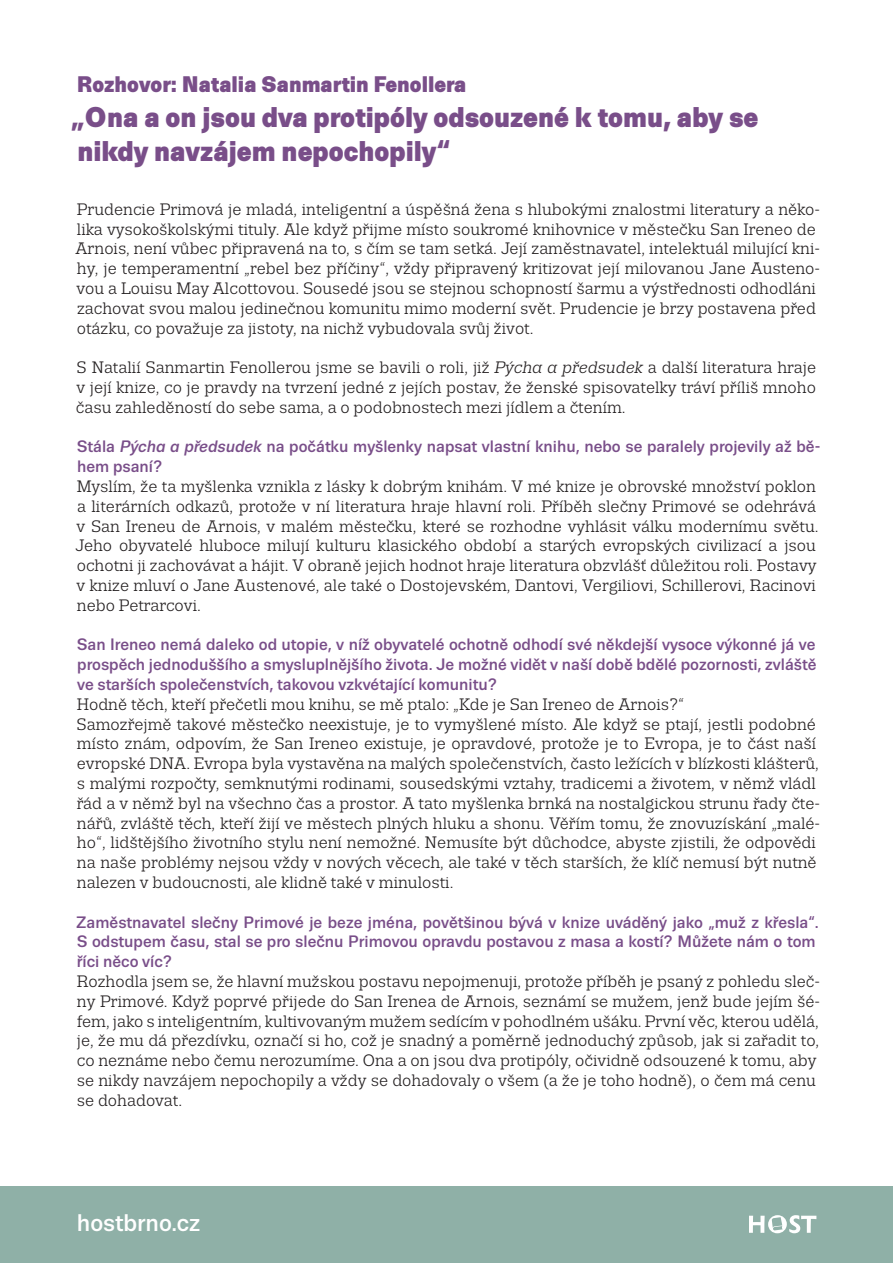
<style>
.page{position:relative;width:893px;height:1263px;background:#fff}
.page>*{position:absolute;margin:0;border:0;box-sizing:border-box;transform-origin:0 0}
.t1{font:900 28.5px/34.2px "Trivia Sans";color:#794e89}
.t2{font:500 24px "Trivia Sans";color:#fff}
.t3{font:900 22.5px "Trivia Sans";color:#794e89}
.t4{font:16.5px/19.8px "Trivia Slab";color:#231f20}
.t5{font:500 16.5px/19.8px "Trivia Sans";color:#794e89}
.s1{font-style:italic}
</style>
<div class="page">
<div style="left:0;top:1186px;width:893px;height:77px;background:#8fb0a7"></div>
<svg style="left:749px;top:1215px;width:67px;height:18px"></svg>
<h3 class="t3" style="left:77px;top:72px;width:391px">Rozhovor: Natalia Sanmartin Fenollera</h3>
<h1 class="t1" style="left:71px;top:100px;width:689px">„Ona a on jsou dva protipóly odsouzené k tomu, aby se nikdy navzájem nepochopily“</h1>
<p class="t4" style="left:76px;top:199px;width:746px">Prudencie Primová je mladá, inteligentní a úspěšná žena s hlubokými znalostmi literatury a něko&shy;lika vysokoškolskými tituly. Ale když přijme místo soukromé knihovnice v městečku San Ireneo de Arnois, není vůbec připravená na to, s čím se tam setká. Její zaměstnavatel, intelektuál milující kni&shy;hy, je temperamentní „rebel bez příčiny“, vždy připravený kritizovat její milovanou Jane Austeno&shy;vou a Louisu May Alcottovou. Sousedé jsou se stejnou schopností šarmu a výstřednosti odhodláni zachovat svou malou jedinečnou komunitu mimo moderní svět. Prudencie je brzy postavena před otázku, co považuje za jistoty, na nichž vybudovala svůj život.</p>
<p class="t4" style="left:76px;top:358px;width:742px;text-align:justify">S Natalií Sanmartin Fenollerou jsme se bavili o roli, již <span class="s1">Pýcha a předsudek</span> a další literatura hraje v její knize, co je pravdy na tvrzení jedné z jejích postav, že ženské spisovatelky tráví příliš mnoho času zahleděností do sebe sama, a o podobnostech mezi jídlem a čtením.</p>
<p class="t5" style="left:77px;top:437px;width:745px">Stála <span class="s1">Pýcha a předsudek</span> na počátku myšlenky napsat vlastní knihu, nebo se paralely projevily až bě&shy;hem psaní?</p>
<p class="t4" style="left:75px;top:477px;width:745px">Myslím, že ta myšlenka vznikla z lásky k dobrým knihám. V mé knize je obrovské množství poklon a literárních odkazů, protože v ní literatura hraje hlavní roli. Příběh slečny Primové se odehrává v San Ireneu de Arnois, v malém městečku, které se rozhodne vyhlásit válku modernímu světu.<br>Jeho obyvatelé hluboce milují kulturu klasického období a starých evropských civilizací a jsou ochotni ji zachovávat a hájit. V obraně jejich hodnot hraje literatura obzvlášť důležitou roli. Postavy v knize mluví o Jane Austenové, ale také o Dostojevském, Dantovi, Vergiliovi, Schillerovi, Racinovi nebo Petrarcovi.</p>
<p class="t5" style="left:77px;top:635px;width:741px;text-align:justify">San Ireneo nemá daleko od utopie, v níž obyvatelé ochotně odhodí své někdejší vysoce výkonné já ve prospěch jednoduššího a smysluplnějšího života. Je možné vidět v naší době bdělé pozornosti, zvláště ve starších společenstvích, takovou vzkvétající komunitu?</p>
<p class="t4" style="left:77px;top:694px;width:745px">Hodně těch, kteří přečetli mou knihu, se mě ptalo: „Kde je San Ireneo de Arnois?“<br>Samozřejmě takové městečko neexistuje, je to vymyšlené místo. Ale když se ptají, jestli podobné místo znám, odpovím, že San Ireneo existuje, je opravdové, protože je to Evropa, je to část naší evropské DNA. Evropa byla vystavěna na malých společenstvích, často ležících v blízkosti klášterů, s malými rozpočty, semknutými rodinami, sousedskými vztahy, tradicemi a životem, v němž vládl řád a v němž byl na všechno čas a prostor. A tato myšlenka brnká na nostalgickou strunu řady čte&shy;nářů, zvláště těch, kteří žijí ve městech plných hluku a shonu. Věřím tomu, že znovuzískání „malé&shy;ho“, lidštějšího životního stylu není nemožné. Nemusíte být důchodce, abyste zjistili, že odpovědi na naše problémy nejsou vždy v nových věcech, ale také v těch starších, že klíč nemusí být nutně nalezen v budoucnosti, ale klidně také v minulosti.</p>
<p class="t5" style="left:76px;top:912px;width:744px">Zaměstnavatel slečny Primové je beze jména, povětšinou bývá v knize uváděný jako „muž z křesla“.<br>S odstupem času, stal se pro slečnu Primovou opravdu postavou z masa a kostí? Můžete nám o tom říci něco víc?</p>
<p class="t4" style="left:77px;top:972px;width:745px">Rozhodla jsem se, že hlavní mužskou postavu nepojmenuji, protože příběh je psaný z pohledu sleč&shy;ny Primové. Když poprvé přijede do San Irenea de Arnois, seznámí se mužem, jenž bude jejím šé&shy;fem, jako s inteligentním, kultivovaným mužem sedícím v pohodlném ušáku. První věc, kterou udělá, je, že mu dá přezdívku, označí si ho, což je snadný a poměrně jednoduchý způsob, jak si zařadit to, co neznáme nebo čemu nerozumíme. Ona a on jsou dva protipóly, očividně odsouzené k tomu, aby se nikdy navzájem nepochopily a vždy se dohadovaly o všem (a že je toho hodně), o čem má cenu se dohadovat.</p>
<h2 class="t2" style="left:77px;top:1210px;width:125px">hostbrno.cz</h2>
</div>
